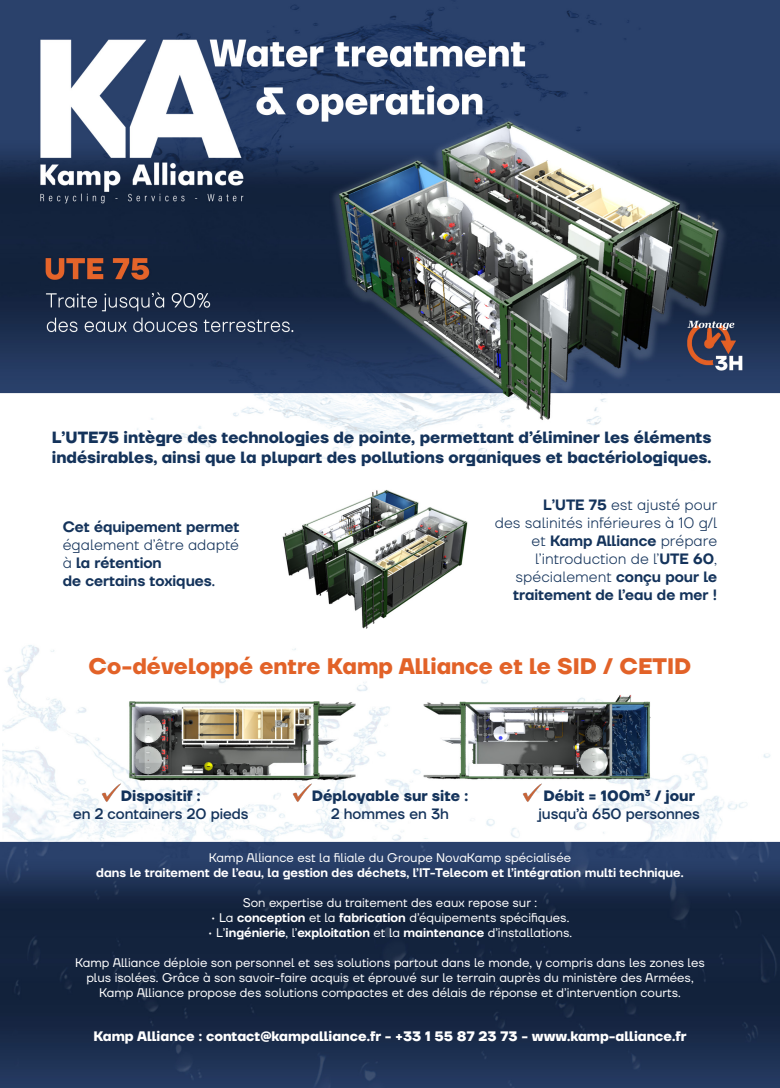
<style>
.page{position:relative;width:780px;height:1088px;background:#fff}
.page>*{position:absolute;margin:0;border:0;box-sizing:border-box;transform-origin:0 0}
.t1{font:700 22.5px "TT Firs Neue";color:#e26228}
.t2{font:700 16.25px/19.5px "TT Firs Neue";color:#14335b}
.t3{font:300 15px/18px "TT Firs Neue";color:#14335b;text-align:right}
.t4{font:600 15px/18px "TT Firs Neue";color:#14335b}
.t5{font:500 15px/18px "TT Firs Neue";color:#14335b;text-align:center}
.t6{font:700 15px "TT Firs Neue";color:#14335b}
.t7{font:700 13.75px "TT Firs Neue";color:#fff}
.t8{font:12.5px/15px "TT Firs Neue";color:#fff;text-align:center}
.t9{font:600 12.5px "TT Firs Neue";color:#fff}
.s1{font-weight:300}
.s2{font-weight:500}
.s3{font-weight:600}
.s4{font-weight:700}
.s5{font-weight:400}
</style>
<div class="page">
<img style="left:0;top:0;width:779px;height:1088px">
<img style="left:96px;top:781px;width:28px;height:25px">
<img style="left:288px;top:781px;width:27px;height:25px">
<img style="left:517px;top:781px;width:28px;height:25px">
<h2 class="t2" style="left:52px;top:428px;width:661px">L’UTE75 intègre des technologies de pointe, permettant d’éliminer les éléments indésirables, ainsi que la plupart des pollutions organiques et bactériologiques.</h2>
<p class="t4" style="left:63px;top:518px;width:178px">Cet équipement permet</p>
<p class="t4" style="left:63px;top:536px;width:178px"><span class="s1">également d’être adapté à</span> la rétention<br>de certains toxiques<span class="s2">.</span></p>
<p class="t3" style="left:495px;top:495px;width:224px"><span class="s3">L’UTE 75</span> est ajusté pour<br>des salinités inférieures à 10 g/l et <span class="s3">Kamp Alliance</span> prépare l’introduction de l’<span class="s3">UTE 60</span>, spécialement <span class="s3">conçu pour le traitement de l’eau de mer !</span></p>
<h1 class="t1" style="left:89px;top:651px;width:604px">Co-développé entre Kamp Alliance et le SID / CETID</h1>
<p class="t6" style="left:312px;top:785px;width:158px">Déployable sur site :</p>
<p class="t5" style="left:331px;top:804px;width:119px">2 hommes en 3h</p>
<p class="t5" style="left:538px;top:786px;width:163px"><span class="s4">Débit = 100m</span><sup>3</sup> <span class="s4">/ jour </span>jusqu’à 650 personnes</p>
<p class="t6" style="left:121px;top:785px;width:81px">Dispositif :</p>
<p class="t5" style="left:73px;top:805px;width:177px">en 2 containers 20 pieds</p>
<p class="t8" style="left:209px;top:850px;width:363px">Kamp Alliance est la filiale du Groupe NovaKamp spécialisée</p>
<p class="t9" style="left:96px;top:864px;width:588px">dans le traitement de l’eau, la gestion des déchets, l’IT-Telecom et l’intégration multi technique.</p>
<p class="t8" style="left:243px;top:895px;width:296px">Son expertise du traitement des eaux repose sur :</p>
<p class="t8" style="left:211px;top:910px;width:360px">• La <span class="s3">conception</span> et la <span class="s3">fabrication</span> d’équipements spécifiques.</p>
<p class="t9" style="left:208px;top:924px;width:366px"><span class="s5">• L’</span>ingénierie<span class="s5">, l’</span>exploitation <span class="s5">et la</span> maintenance <span class="s5">d’installations.</span></p>
<p class="t8" style="left:75px;top:955px;width:631px">Kamp Alliance déploie son personnel et ses solutions partout dans le monde, y compris dans les zones les plus isolées. Grâce à son savoir-faire acquis et éprouvé sur le terrain auprès du ministère des Armées,<br>Kamp Alliance propose des solutions compactes et des délais de réponse et d’intervention courts.</p>
<p class="t7" style="left:93px;top:1027px;width:594px">Kamp Alliance : contact@kampalliance.fr - +33 1 55 87 23 73 - www.kamp-alliance.fr</p>
</div>
